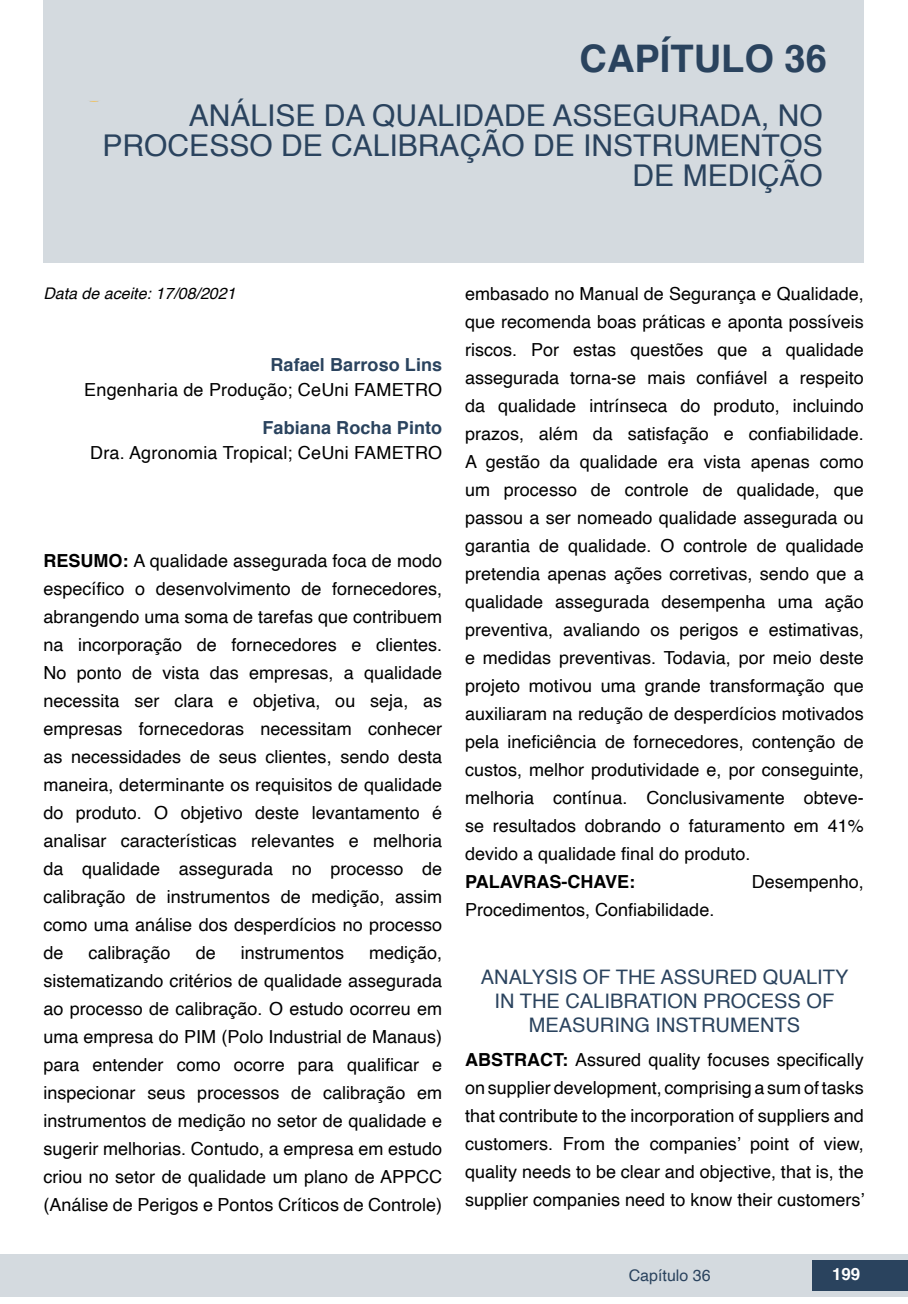
<style>
.page{position:relative;width:908px;height:1304px;background:#fff}
.page>*{position:absolute;margin:0;border:0;box-sizing:border-box;transform-origin:0 0}
.cap{font:700 38px "Helvetica";color:#2a435e}
.nome_artigos{font:30px/30px "Helvetica";color:#2a435e;text-align:right}
.título_Inglês{font:20px/24px "Helvetica";color:#2a435e;text-align:center}
.Resumos_e_PC_TXT{font:18px/28px "Helvetica";color:#000;text-align:justify}
.info_autores{font:18px "Helvetica";letter-spacing:.01em;color:#000}
.nome_autores{font:700 18px "Helvetica";letter-spacing:.005em;color:#2a435e}
.Resumos_e_PC_TXT-2{font:700 18px "Helvetica";color:#000}
.t1{font:700 16.8px "Helvetica";color:#fff}
.t2{font:italic 16px "Helvetica";color:#000}
.t3{font:16px "Helvetica";color:#2a435e}
.s1{font-weight:700}
</style>
<div class="page">
<div style="left:0;top:1254px;width:906px;height:43px;background:#d4dadf"></div>
<div style="left:812px;top:1261px;width:95px;height:30px;background:#2a435e"></div>
<div style="left:43px;top:0;width:820px;height:263px;background:#d4dadf"></div>
<p class="cap" style="left:579px;top:28px;width:249px">CAPÍTULO 36</p>
<p class="nome_artigos" style="left:102px;top:102px;width:721px">ANÁLISE DA QUALIDADE ASSEGURADA, NO<br>PROCESSO DE CALIBRAÇÃO DE INSTRUMENTOS<br>DE MEDIÇÃO</p>
<p class="t2" style="left:43px;top:280px;width:194px">Data de aceite: 17/08/2021</p>
<p class="nome_autores" style="left:270px;top:350px;width:173px">Rafael Barroso Lins</p>
<p class="info_autores" style="left:84px;top:376px;width:359px">Engenharia de Produção; CeUni FAMETRO</p>
<p class="nome_autores" style="left:262px;top:413px;width:181px">Fabiana Rocha Pinto</p>
<p class="info_autores" style="left:90px;top:439px;width:353px">Dra. Agronomia Tropical; CeUni FAMETRO</p>
<p class="Resumos_e_PC_TXT" style="left:43px;top:547px;width:400px"><span class="s1">RESUMO:</span> A qualidade assegurada foca de modo específico o desenvolvimento de fornecedores, abrangendo uma soma de tarefas que contribuem na incorporação de fornecedores e clientes.<br>No ponto de vista das empresas, a qualidade necessita ser clara e objetiva, ou seja, as empresas fornecedoras necessitam conhecer as necessidades de seus clientes, sendo desta maneira, determinante os requisitos de qualidade do produto. O objetivo deste levantamento é analisar características relevantes e melhoria da qualidade assegurada no processo de calibração de instrumentos de medição, assim como uma análise dos desperdícios no processo de</p>
<p class="Resumos_e_PC_TXT" style="left:43px;top:939px;width:400px;text-indent:326px">medição, sistematizando critérios de qualidade assegurada ao processo de calibração. O estudo ocorreu em uma empresa do PIM (Polo Industrial de Manaus) para entender como ocorre para qualificar e inspecionar seus processos de calibração em instrumentos de medição no setor de qualidade e sugerir melhorias. Contudo, a empresa em estudo criou no setor de qualidade um plano de APPCC (Análise de Perigos e Pontos Críticos de Controle)</p>
<p class="Resumos_e_PC_TXT" style="left:88px;top:939px;width:84px">calibração</p>
<p class="Resumos_e_PC_TXT" style="left:196px;top:939px;width:22px">de</p>
<p class="Resumos_e_PC_TXT" style="left:241px;top:939px;width:105px">instrumentos</p>
<p class="Resumos_e_PC_TXT" style="left:465px;top:281px;width:400px">embasado no Manual de Segurança e Qualidade, que recomenda boas práticas e aponta possíveis riscos. Por estas questões que a qualidade assegurada torna-se mais confiável a respeito da qualidade intrínseca do produto, incluindo prazos, além da satisfação e confiabilidade.<br>A gestão da qualidade era vista apenas como um processo de controle de qualidade, que passou a ser nomeado qualidade assegurada ou garantia de qualidade. O controle de qualidade pretendia apenas ações corretivas, sendo que a qualidade assegurada desempenha uma ação preventiva, avaliando os perigos e estimativas, e medidas preventivas. Todavia, por meio deste projeto motivou uma grande transformação que auxiliaram na redução de desperdícios motivados pela ineficiência de fornecedores, contenção de custos, melhor produtividade e, por conseguinte, melhoria contínua. Conclusivamente obteve&shy;se resultados dobrando o faturamento em 41% devido a qualidade final do produto.</p>
<p class="Resumos_e_PC_TXT-2" style="left:465px;top:868px;width:172px">PALAVRAS-CHAVE:</p>
<p class="Resumos_e_PC_TXT" style="left:751px;top:868px;width:114px">Desempenho,</p>
<p class="Resumos_e_PC_TXT" style="left:465px;top:896px;width:251px">Procedimentos, Confiabilidade.</p>
<p class="título_Inglês" style="left:480px;top:966px;width:369px">ANALYSIS OF THE ASSURED QUALITY<br>IN THE CALIBRATION PROCESS OF<br>MEASURING INSTRUMENTS</p>
<p class="Resumos_e_PC_TXT" style="left:465px;top:1046px;width:401px"><span class="s1">ABSTRACT:</span> Assured quality focuses specifically on supplier development, comprising a sum of tasks that contribute to the incorporation of suppliers and customers. From the companies’ point of view, quality needs to be clear and objective, that is, the supplier companies need to know their customers’</p>
<p class="t3" style="left:628px;top:1263px;width:83px">Capítulo 36</p>
<p class="t1" style="left:831px;top:1261px;width:30px">199</p>
</div>
